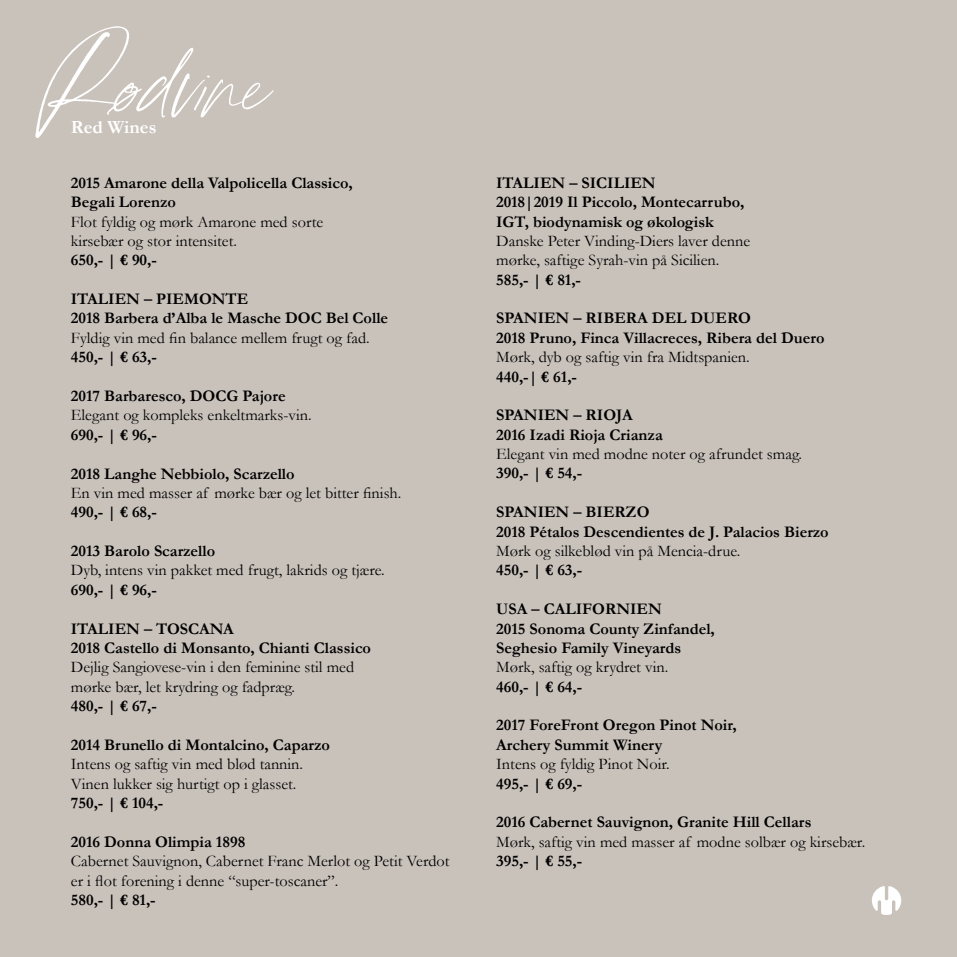
<style>
.page{position:relative;width:957px;height:957px;background:#c9c2bb}
.page>*{position:absolute;margin:0;border:0;box-sizing:border-box;transform-origin:0 0}
.t1{font:87.5px "Jouleset Jaques Hand";color:#fff}
.t2{font:700 18.75px "Garamond";color:#fff}
.t3{font:700 16.25px/19.4px "Garamond";color:#000}
.t4{font:16.25px/19.4px "Garamond";color:#000}
</style>
<div class="page">
<svg style="left:872px;top:886px;width:29px;height:29px"></svg>
<h1 class="t1" style="left:35px;top:26px;width:256px">Rødvine</h1>
<p class="t2" style="left:71px;top:114px;width:87px">Red Wines</p>
<p class="t3" style="left:71px;top:173px;width:283px">2015 Amarone della Valpolicella Classico,<br>Begali Lorenzo</p>
<p class="t4" style="left:71px;top:211px;width:254px">Flot fyldig og mørk Amarone med sorte kirsebær og stor intensitet.</p>
<p class="t3" style="left:71px;top:251px;width:87px">650,- | € 90,-</p>
<p class="t3" style="left:71px;top:289px;width:319px">ITALIEN – PIEMONTE<br>2018 Barbera d’Alba le Masche DOC Bel Colle</p>
<p class="t4" style="left:71px;top:328px;width:300px">Fyldig vin med fin balance mellem frugt og fad.</p>
<p class="t3" style="left:71px;top:347px;width:87px">450,- | € 63,-</p>
<p class="t3" style="left:71px;top:386px;width:216px">2017 Barbaresco, DOCG Pajore</p>
<p class="t4" style="left:71px;top:405px;width:242px">Elegant og kompleks enkeltmarks-vin.</p>
<p class="t3" style="left:71px;top:425px;width:87px">690,- | € 96,-</p>
<p class="t3" style="left:71px;top:464px;width:225px">2018 Langhe Nebbiolo, Scarzello</p>
<p class="t4" style="left:71px;top:483px;width:332px">En vin med masser af mørke bær og let bitter finish.</p>
<p class="t3" style="left:71px;top:502px;width:87px">490,- | € 68,-</p>
<p class="t3" style="left:71px;top:541px;width:146px">2013 Barolo Scarzello</p>
<p class="t4" style="left:71px;top:560px;width:315px">Dyb, intens vin pakket med frugt, lakrids og tjære.</p>
<p class="t3" style="left:71px;top:580px;width:87px">690,- | € 96,-</p>
<p class="t3" style="left:71px;top:619px;width:302px">ITALIEN – TOSCANA<br>2018 Castello di Monsanto, Chianti Classico</p>
<p class="t4" style="left:71px;top:657px;width:285px">Dejlig Sangiovese-vin i den feminine stil med mørke bær, let krydring og fadpræg.</p>
<p class="t3" style="left:71px;top:696px;width:87px">480,- | € 67,-</p>
<p class="t3" style="left:71px;top:735px;width:260px">2014 Brunello di Montalcino, Caparzo</p>
<p class="t4" style="left:71px;top:754px;width:234px">Intens og saftig vin med blød tannin.<br>Vinen lukker sig hurtigt op i glasset.</p>
<p class="t3" style="left:71px;top:793px;width:94px">750,- | € 104,-</p>
<p class="t3" style="left:71px;top:832px;width:176px">2016 Donna Olimpia 1898</p>
<p class="t4" style="left:71px;top:851px;width:380px">Cabernet Sauvignon, Cabernet Franc Merlot og Petit Verdot er i flot forening i denne “super-toscaner”.</p>
<p class="t3" style="left:71px;top:890px;width:86px">580,- | € 81,-</p>
<p class="t3" style="left:496px;top:173px;width:250px">ITALIEN – SICILIEN<br>2018|2019 Il Piccolo, Montecarrubo,<br>IGT, biodynamisk og økologisk</p>
<p class="t4" style="left:496px;top:231px;width:255px">Danske Peter Vinding-Diers laver denne mørke, saftige Syrah-vin på Sicilien.</p>
<p class="t3" style="left:496px;top:270px;width:86px">585,- | € 81,-</p>
<p class="t3" style="left:496px;top:309px;width:330px">SPANIEN – RIBERA DEL DUERO<br>2018 Pruno, Finca Villacreces, Ribera del Duero</p>
<p class="t4" style="left:496px;top:347px;width:255px">Mørk, dyb og saftig vin fra Midtspanien.</p>
<p class="t3" style="left:496px;top:367px;width:82px">440,-| € 61,-</p>
<p class="t3" style="left:496px;top:405px;width:168px">SPANIEN – RIOJA<br>2016 Izadi Rioja Crianza</p>
<p class="t4" style="left:496px;top:444px;width:307px">Elegant vin med modne noter og afrundet smag.</p>
<p class="t3" style="left:496px;top:464px;width:87px">390,- | € 54,-</p>
<p class="t3" style="left:496px;top:502px;width:334px">SPANIEN – BIERZO<br>2018 Pétalos Descendientes de J. Palacios Bierzo</p>
<p class="t4" style="left:496px;top:541px;width:246px">Mørk og silkeblød vin på Mencia-drue.</p>
<p class="t3" style="left:496px;top:560px;width:87px">450,- | € 63,-</p>
<p class="t3" style="left:496px;top:599px;width:220px">USA – CALIFORNIEN<br>2015 Sonoma County Zinfandel,<br>Seghesio Family Vineyards</p>
<p class="t4" style="left:496px;top:657px;width:174px">Mørk, saftig og krydret vin.</p>
<p class="t3" style="left:496px;top:677px;width:87px">460,- | € 64,-</p>
<p class="t3" style="left:496px;top:715px;width:242px">2017 ForeFront Oregon Pinot Noir,<br>Archery Summit Winery</p>
<p class="t4" style="left:496px;top:754px;width:175px">Intens og fyldig Pinot Noir.</p>
<p class="t3" style="left:496px;top:774px;width:87px">495,- | € 69,-</p>
<p class="t3" style="left:496px;top:812px;width:317px">2016 Cabernet Sauvignon, Granite Hill Cellars</p>
<p class="t4" style="left:496px;top:831px;width:370px">Mørk, saftig vin med masser af modne solbær og kirsebær.</p>
<p class="t3" style="left:496px;top:851px;width:87px">395,- | € 55,-</p>
</div>
